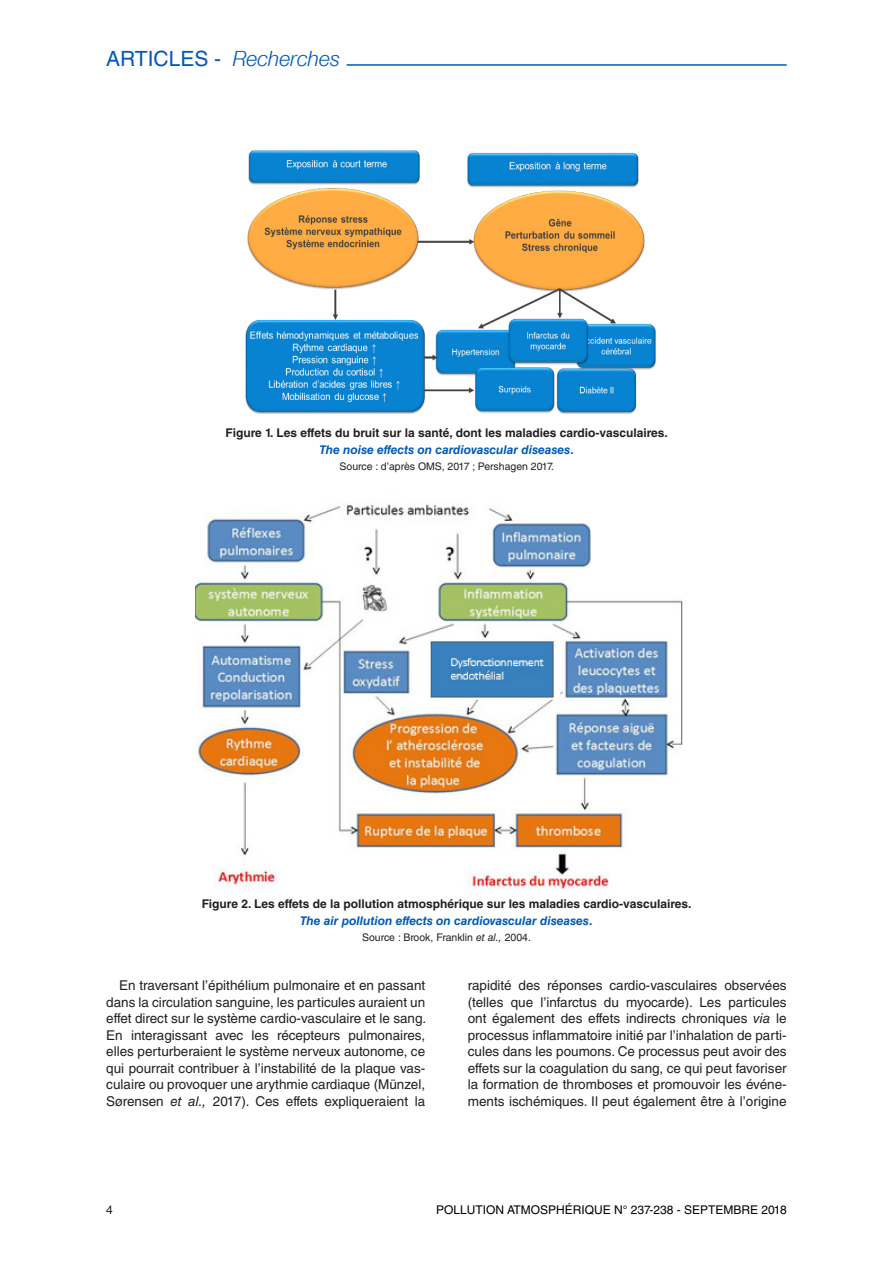
<style>
.page{position:relative;width:893px;height:1263px;background:#fff}
.page>*{position:absolute;margin:0;border:0;box-sizing:border-box;transform-origin:0 0}
.t1{font:italic 21px "Helvetica Neue";color:#0059ba}
.t2{font:13.5px/16.5px "Helvetica LT Std";color:#231f20;text-align:justify}
.Titre_Illustration{font:700 12px/16.5px "Helvetica LT Std";color:#231f20;text-align:center}
.t3{font:12px "Helvetica LT Std";color:#000}
.t4{font:12px "Helvetica LT Std";color:#231f20}
.Titre_Illustration-2{font:10.5px "Helvetica LT Std";color:#231f20}
.s1{font-family:"Helvetica LT Std";font-style:normal}
.s2{font-style:italic;color:#0059ba}
.s3{font-style:italic}
</style>
<div class="page">
<hr style="left:347px;top:64px;width:440px;height:2px;background:#0059ba">
<img style="left:196px;top:503px;width:487px;height:387px">
<img style="left:245px;top:150px;width:411px;height:264px">
<h1 class="t1" style="left:106px;top:46px;width:235px"><span class="s1">ARTICLES -</span> Recherches</h1>
<p class="Titre_Illustration" style="left:226px;top:424px;width:444px">Figure 1. Les effets du bruit sur la santé, dont les maladies cardio-vasculaires.<br><span class="s2">The noise effects on cardiovascular diseases.</span></p>
<p class="Titre_Illustration-2" style="left:340px;top:460px;width:216px">Source : d’après OMS, 2017 ; Pershagen 2017.</p>
<p class="Titre_Illustration" style="left:202px;top:895px;width:491px">Figure 2. Les effets de la pollution atmosphérique sur les maladies cardio-vasculaires.<br><span class="s2">The air pollution effects on cardiovascular diseases.</span></p>
<p class="Titre_Illustration-2" style="left:362px;top:931px;width:170px">Source : Brook, Franklin <span class="s3">et al.,</span> 2004.</p>
<p class="t2" style="left:106px;top:977px;width:321px;text-indent:13px">En traversant l’épithélium pulmonaire et en passant dans la circulation sanguine, les particules auraient un effet direct sur le système cardio-vasculaire et le sang.<br>En interagissant avec les récepteurs pulmonaires, elles perturberaient le système nerveux autonome, ce qui pourrait contribuer à l’instabilité de la plaque vas&shy;culaire ou provoquer une arythmie cardiaque (Münzel, Sørensen <span class="s3">et al.,</span> 2017). Ces effets expliqueraient la</p>
<p class="t2" style="left:468px;top:977px;width:320px">rapidité des réponses cardio-vasculaires observées (telles que l’infarctus du myocarde). Les particules ont également des effets indirects chroniques <span class="s3">via</span> le processus inflammatoire initié par l’inhalation de parti&shy;cules dans les poumons. Ce processus peut avoir des effets sur la coagulation du sang, ce qui peut favoriser la formation de thromboses et promouvoir les événe&shy;ments ischémiques. Il peut également être à l’origine</p>
<p class="t4" style="left:106px;top:1203px;width:8px">4</p>
<p class="t3" style="left:436px;top:1203px;width:352px">POLLUTION ATMOSPHÉRIQUE N° 237-238 - SEPTEMBRE 2018</p>
</div>
